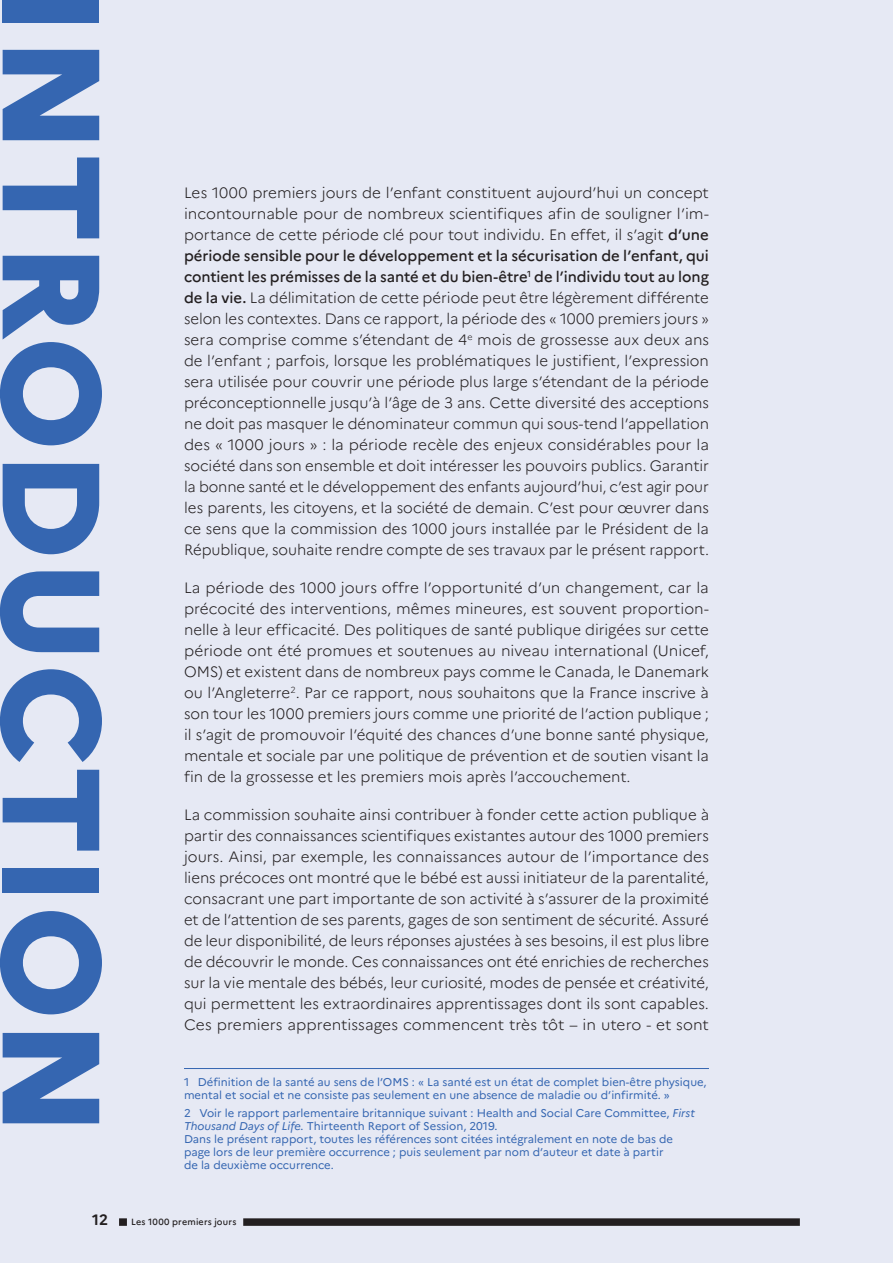
<style>
.page{position:relative;width:893px;height:1263px;background:#e6e9f4}
.page>*{position:absolute;margin:0;border:0;box-sizing:border-box;transform-origin:0 0}
.t1{font:800 138px "Marianne";color:#3566b1}
.Texte_courant{font:300 15px/21px "Marianne";letter-spacing:-.005em;color:#231f20;text-align:justify}
.t2{font:700 15px "Marianne";color:#231f20}
.renvoi{font:11.25px/13.2px "Marianne";color:#3566b1}
.t3{font:500 9px "Marianne";letter-spacing:.025em;color:#231f20}
.s1{font-weight:500}
.s2{font-style:italic}
</style>
<div class="page">
<hr style="left:184px;top:1068px;width:525px;height:1px;background:#3566b1">
<div style="left:243px;top:1218px;width:557px;height:8px;background:#231f20"></div>
<div style="left:119px;top:1218px;width:8px;height:8px;background:#231f20"></div>
<p class="t1" style="left:136px;top:-15px;width:1153px;rotate:90deg">INTRODUCTION</p>
<p class="Texte_courant" style="left:184px;top:182px;width:527px">Les 1000 premiers jours de l’enfant constituent aujourd’hui un concept incontournable pour de nombreux scientifiques afin de souligner l’im&shy;portance de cette période clé pour tout individu. En effet, il s’agit <span class="s1">d’une période sensible pour le développement et la sécurisation de l’enfant, qui contient les prémisses de la santé et du bien-être</span><sup>1</sup> <span class="s1">de l’individu tout au long de la vie.</span> La délimitation de cette période peut être légèrement différente selon les contextes. Dans ce rapport, la période des « 1000 premiers jours » sera comprise comme s’étendant de 4<sup>e</sup> mois de grossesse aux deux ans de l’enfant ; parfois, lorsque les problématiques le justifient, l’expression sera utilisée pour couvrir une période plus large s’étendant de la période préconceptionnelle jusqu’à l’âge de 3 ans. Cette diversité des acceptions ne doit pas masquer le dénominateur commun qui sous-tend l’appellation des « 1000 jours » : la période recèle des enjeux considérables pour la société dans son ensemble et doit intéresser les pouvoirs publics. Garantir la bonne santé et le développement des enfants aujourd’hui, c’est agir pour les parents, les citoyens, et la société de demain. C’est pour œuvrer dans ce sens que la commission des 1000 jours installée par le Président de la République, souhaite rendre compte de ses travaux par le présent rapport.</p>
<p class="Texte_courant" style="left:184px;top:577px;width:526px">La période des 1000 jours offre l’opportunité d’un changement, car la précocité des interventions, mêmes mineures, est souvent proportion&shy;nelle à leur efficacité. Des politiques de santé publique dirigées sur cette période ont été promues et soutenues au niveau international (Unicef, OMS) et existent dans de nombreux pays comme le Canada, le Danemark ou l’Angleterre<sup>2</sup>. Par ce rapport, nous souhaitons que la France inscrive à son tour les 1000 premiers jours comme une priorité de l’action publique ; il s’agit de promouvoir l’équité des chances d’une bonne santé physique, mentale et sociale par une politique de prévention et de soutien visant la fin de la grossesse et les premiers mois après l’accouchement.</p>
<p class="Texte_courant" style="left:184px;top:804px;width:527px">La commission souhaite ainsi contribuer à fonder cette action publique à partir des connaissances scientifiques existantes autour des 1000 premiers jours. Ainsi, par exemple, les connaissances autour de l’importance des liens précoces ont montré que le bébé est aussi initiateur de la parentalité, consacrant une part importante de son activité à s’assurer de la proximité et de l’attention de ses parents, gages de son sentiment de sécurité. Assuré de leur disponibilité, de leurs réponses ajustées à ses besoins, il est plus libre de découvrir le monde. Ces connaissances ont été enrichies de recherches sur la vie mentale des bébés, leur curiosité, modes de pensée et créativité, qui permettent les extraordinaires apprentissages dont ils sont capables.<br>Ces premiers apprentissages commencent très tôt – in utero - et sont</p>
<p class="renvoi" style="left:184px;top:1075px;width:524px">1 Définition de la santé au sens de l’OMS : « La santé est un état de complet bien-être physique, mental et social et ne consiste pas seulement en une absence de maladie ou d’infirmité. »</p>
<p class="renvoi" style="left:184px;top:1106px;width:512px">2 Voir le rapport parlementaire britannique suivant : Health and Social Care Committee, <span class="s2">First<br>Thousand Days of Life.</span> Thirteenth Report of Session, 2019.</p>
<p class="renvoi" style="left:184px;top:1132px;width:491px">Dans le présent rapport, toutes les références sont citées intégralement en note de bas de page lors de leur première occurrence ; puis seulement par nom d’auteur et date à partir de la deuxième occurrence.</p>
<p class="t2" style="left:92px;top:1211px;width:17px">12</p>
<p class="t3" style="left:131px;top:1216px;width:107px">Les 1000 premiers jours</p>
</div>
